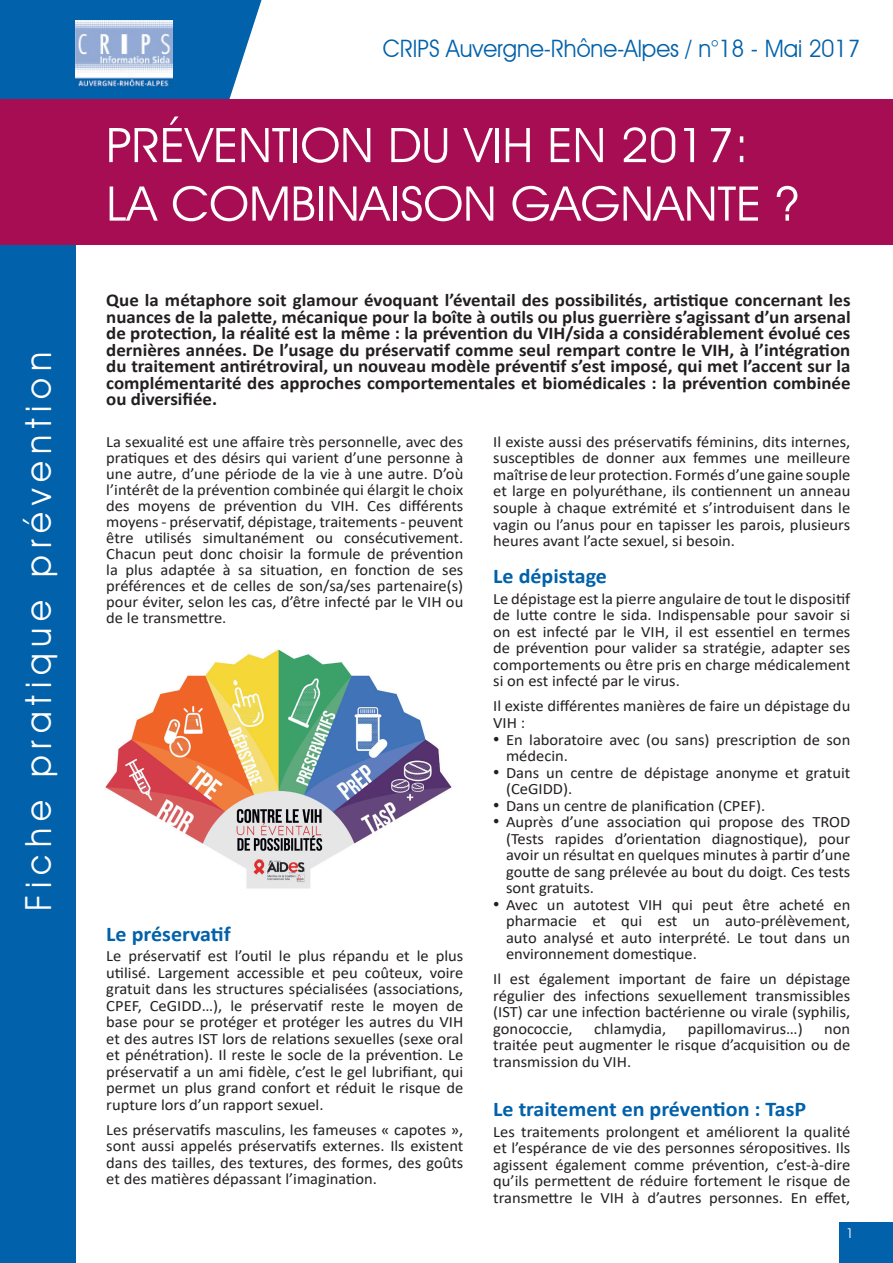
<style>
.page{position:relative;width:893px;height:1263px;background:#fff}
.page>*{position:absolute;margin:0;border:0;box-sizing:border-box;transform-origin:0 0}
.t1{font:48px "Avant Garde IT Cby BT";color:#fff;scale:1.05 1}
.t2{font:36px "Avant Garde IT Cby BT";letter-spacing:.2em;color:#fff;scale:.95 1}
.t3{font:24px "Avant Garde IT Cby BT";color:#0161aa;scale:.95 1}
.t4{font:700 21px "Calibri";color:#0161aa;scale:1.05 1}
.t5{font:700 18px/16.5px "Calibri";color:#231f20;text-align:justify;scale:1.05 1}
.t6{font:15.75px/16.5px "Calibri";color:#231f20;text-align:justify;scale:1.05 1}
.t7{font:13.5px "Avant Garde IT Cby BT";color:#fff}
.s1{font-family:"Times New Roman";font-size:18px}
</style>
<div class="page">
<div style="left:839px;top:1222px;width:54px;height:41px;background:#0161aa"></div>
<img style="left:105px;top:649px;width:347px;height:240px">
<div style="left:0;top:0;width:75px;height:1263px;background:#0161aa"></div>
<svg style="left:75px;top:0;width:187px;height:99px;background:#2376b5"></svg>
<img style="left:75px;top:20px;width:98px;height:68px">
<div style="left:0;top:99px;width:893px;height:145px;background:#a60d52"></div>
<p class="t2" style="left:17px;top:911px;width:589px;rotate:-90deg">FICHE PRATIQUE PRÉVENTION</p>
<p class="t3" style="left:383px;top:34px;width:504px">CRIPS AUVERGNE-RHÔNE-ALPES / N°18 - MAI 2017</p>
<p class="t1" style="left:106px;top:116px;width:613px">PRÉVENTION DU VIH EN 2017:</p>
<p class="t1" style="left:106px;top:174px;width:661px">LA COMBINAISON GAGNANTE ?</p>
<p class="t5" style="left:106px;top:292px;width:710px">Que la métaphore soit glamour évoquant l’éventail des possibilités, artistique concernant les nuances de la palette, mécanique pour la boîte à outils ou plus guerrière s’agissant d’un arsenal de protection, la réalité est la même : la prévention du VIH/sida a considérablement évolué ces dernières années. De l’usage du préservatif comme seul rempart contre le VIH, à l’intégration du traitement antirétroviral, un nouveau modèle préventif s’est imposé, qui met l’accent sur la complémentarité des approches comportementales et biomédicales : la prévention combinée ou diversifiée.</p>
<p class="t6" style="left:106px;top:433px;width:342px;line-height:15.9px">La sexualité est une affaire très personnelle, avec des pratiques et des désirs qui varient d’une personne à une autre, d’une période de la vie à une autre. D’où l’intérêt de la prévention combinée qui élargit le choix des moyens de prévention du VIH. Ces différents moyens - préservatif, dépistage, traitements - peuvent être utilisés simultanément ou consécutivement.<br>Chacun peut donc choisir la formule de prévention la plus adaptée à sa situation, en fonction de ses préférences et de celles de son/sa/ses partenaire(s) pour éviter, selon les cas, d’être infecté par le VIH ou de le transmettre.</p>
<p class="t4" style="left:106px;top:919px;width:120px">Le préservatif</p>
<p class="t6" style="left:106px;top:947px;width:342px">Le préservatif est l’outil le plus répandu et le plus utilisé. Largement accessible et peu coûteux, voire gratuit dans les structures spécialisées (associations, CPEF, CeGIDD…), le préservatif reste le moyen de base pour se protéger et protéger les autres du VIH et des autres IST lors de relations sexuelles (sexe oral et pénétration). Il reste le socle de la prévention. Le préservatif a un ami fidèle, c’est le gel lubrifiant, qui permet un plus grand confort et réduit le risque de rupture lors d’un rapport sexuel.</p>
<p class="t6" style="left:106px;top:1121px;width:342px">Les préservatifs masculins, les fameuses « capotes », sont aussi appelés préservatifs externes. Ils existent dans des tailles, des textures, des formes, des goûts et des matières dépassant l’imagination.</p>
<p class="t6" style="left:493px;top:433px;width:342px">Il existe aussi des préservatifs féminins, dits internes, susceptibles de donner aux femmes une meilleure maîtrise de leur protection. Formés d’une gaine souple et large en polyuréthane, ils contiennent un anneau souple à chaque extrémité et s’introduisent dans le vagin ou l’anus pour en tapisser les parois, plusieurs heures avant l’acte sexuel, si besoin.</p>
<p class="t4" style="left:493px;top:561px;width:110px">Le dépistage</p>
<p class="t6" style="left:493px;top:590px;width:342px">Le dépistage est la pierre angulaire de tout le dispositif de lutte contre le sida. Indispensable pour savoir si on est infecté par le VIH, il est essentiel en termes de prévention pour valider sa stratégie, adapter ses comportements ou être pris en charge médicalement si on est infecté par le virus.</p>
<p class="t6" style="left:493px;top:698px;width:342px">Il existe différentes manières de faire un dépistage du<br>VIH :</p>
<p class="t6" style="left:506px;top:731px;width:329px;text-indent:-13px"><span class="s1">•</span> En laboratoire avec (ou sans) prescription de son médecin.</p>
<p class="t6" style="left:506px;top:764px;width:329px;text-indent:-13px"><span class="s1">•</span> Dans un centre de dépistage anonyme et gratuit (CeGIDD).</p>
<p class="t6" style="left:493px;top:797px;width:261px"><span class="s1">•</span> Dans un centre de planification (CPEF).</p>
<p class="t6" style="left:506px;top:813px;width:329px;text-indent:-13px"><span class="s1">•</span> Auprès d’une association qui propose des TROD (Tests rapides d’orientation diagnostique), pour avoir un résultat en quelques minutes à partir d’une goutte de sang prélevée au bout du doigt. Ces tests sont gratuits.</p>
<p class="t6" style="left:506px;top:896px;width:329px;text-indent:-13px"><span class="s1">•</span> Avec un autotest VIH qui peut être acheté en pharmacie et qui est un auto-prélèvement, auto analysé et auto interprété. Le tout dans un environnement domestique.</p>
<p class="t6" style="left:493px;top:970px;width:342px">Il est également important de faire un dépistage régulier des infections sexuellement transmissibles (IST) car une infection bactérienne ou virale (syphilis, gonococcie,</p>
<p class="t6" style="left:594px;top:1020px;width:70px">chlamydia,</p>
<p class="t6" style="left:688px;top:1020px;width:111px">papillomavirus…)</p>
<p class="t6" style="left:493px;top:1020px;width:342px;text-indent:331px">non traitée peut augmenter le risque d’acquisition ou de transmission du VIH.</p>
<p class="t4" style="left:493px;top:1094px;width:299px">Le traitement en prévention : TasP</p>
<p class="t6" style="left:493px;top:1123px;width:342px">Les traitements prolongent et améliorent la qualité et l’espérance de vie des personnes séropositives. Ils agissent également comme prévention, c’est-à-dire qu’ils permettent de réduire fortement le risque de transmettre le VIH à d’autres personnes. En effet,</p>
<p class="t7" style="left:846px;top:1225px;width:9px">1</p>
</div>
